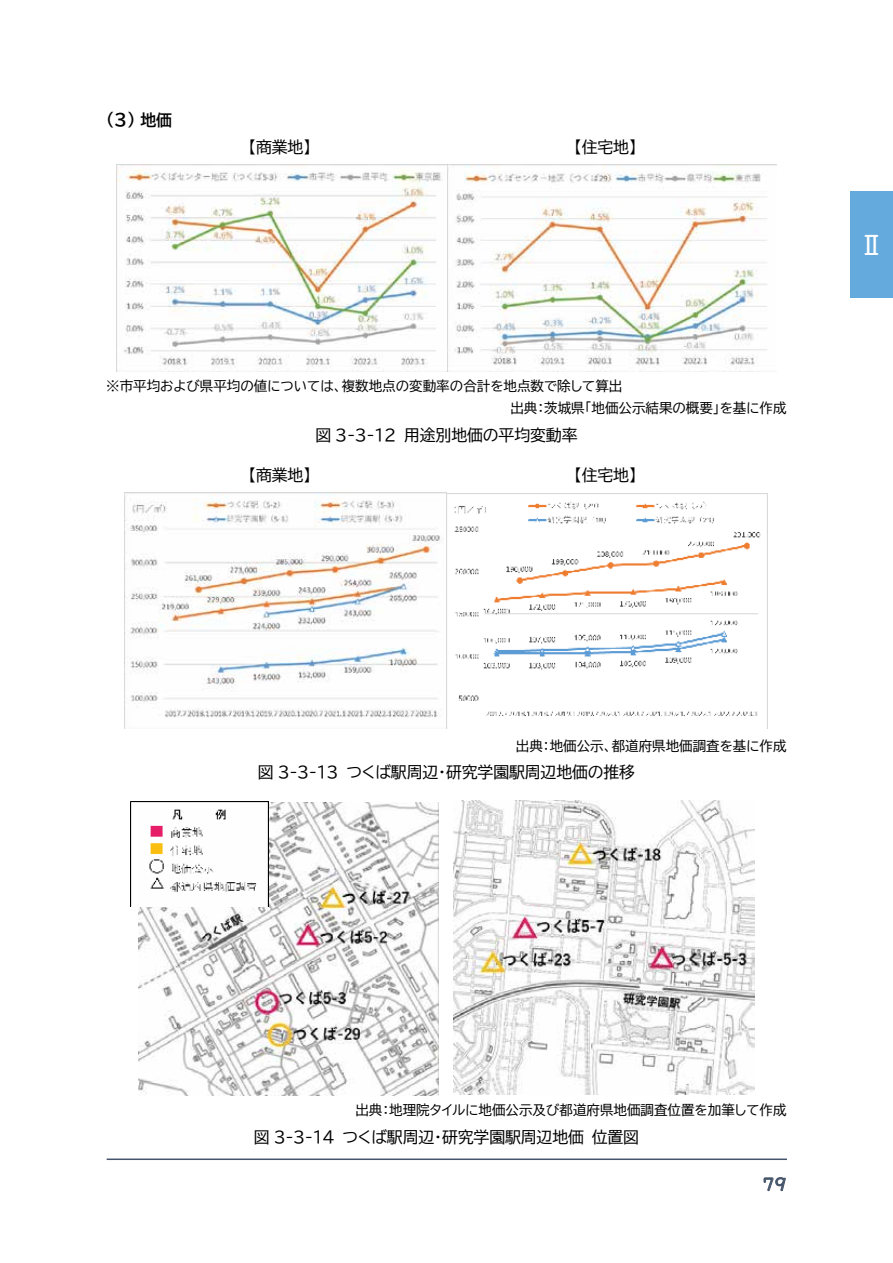
<style>
.page{position:relative;width:893px;height:1263px;background:#fff}
.page>*{position:absolute;margin:0;border:0;box-sizing:border-box;transform-origin:0 0}
.t1{font:25.5px "UD Shin M Go Pr 6 N";color:#fff}
.t2{font:18px "UD Digi Kyokasho NK R";color:#44546a}
.t3{font:16.5px "BIZ UDP Gothic Bold";color:#000}
.t4{font:15.9px "BIZ UDP Gothic";letter-spacing:-.005em;color:#000}
.t5{font:13.5px/22.4px "BIZ UDP Gothic";color:#000}
.s1{font-size:15.9px}
</style>
<div class="page">
<hr style="left:107px;top:1158px;width:680px;height:2px;background:#44546a">
<img style="left:116px;top:165px;width:660px;height:207px">
<img style="left:124px;top:492px;width:323px;height:236px">
<img style="left:454px;top:494px;width:314px;height:234px">
<img style="left:138px;top:802px;width:301px;height:293px">
<img style="left:453px;top:800px;width:302px;height:295px">
<img style="left:131px;top:801px;width:137px;height:106px">
<div style="left:850px;top:191px;width:43px;height:107px;background:#65aadd"></div>
<p class="t3" style="left:106px;top:112px;width:67px">（３） <span class="s1">地価</span></p>
<p class="t4" style="left:248px;top:139px;width:65px">【商業地】</p>
<p class="t4" style="left:574px;top:139px;width:65px">【住宅地】</p>
<p class="t5" style="left:510px;top:374px;width:278px;text-indent:-404px">※市平均および県平均の値については、複数地点の変動率の合計を地点数で除して算出<br>出典：茨城県「地価公示結果の概要」を基に作成</p>
<p class="t4" style="left:315px;top:427px;width:264px">図 3-3-12 用途別地価の平均変動率</p>
<p class="t4" style="left:248px;top:467px;width:65px">【商業地】</p>
<p class="t4" style="left:574px;top:467px;width:65px">【住宅地】</p>
<h1 class="t1" style="left:859px;top:224px;width:21px">Ⅱ</h1>
<p class="t5" style="left:516px;top:734px;width:272px">出典：地価公示、都道府県地価調査を基に作成</p>
<p class="t4" style="left:258px;top:764px;width:379px">図 3-3-13 つくば駅周辺・研究学園駅周辺地価の推移</p>
<p class="t5" style="left:355px;top:1099px;width:433px">出典：地理院タイルに地価公示及び都道府県地価調査位置を加筆して作成</p>
<p class="t4" style="left:254px;top:1129px;width:387px">図 3-3-14 つくば駅周辺・研究学園駅周辺地価位置図</p>
<h2 class="t2" style="left:763px;top:1174px;width:25px">79</h2>
</div>
